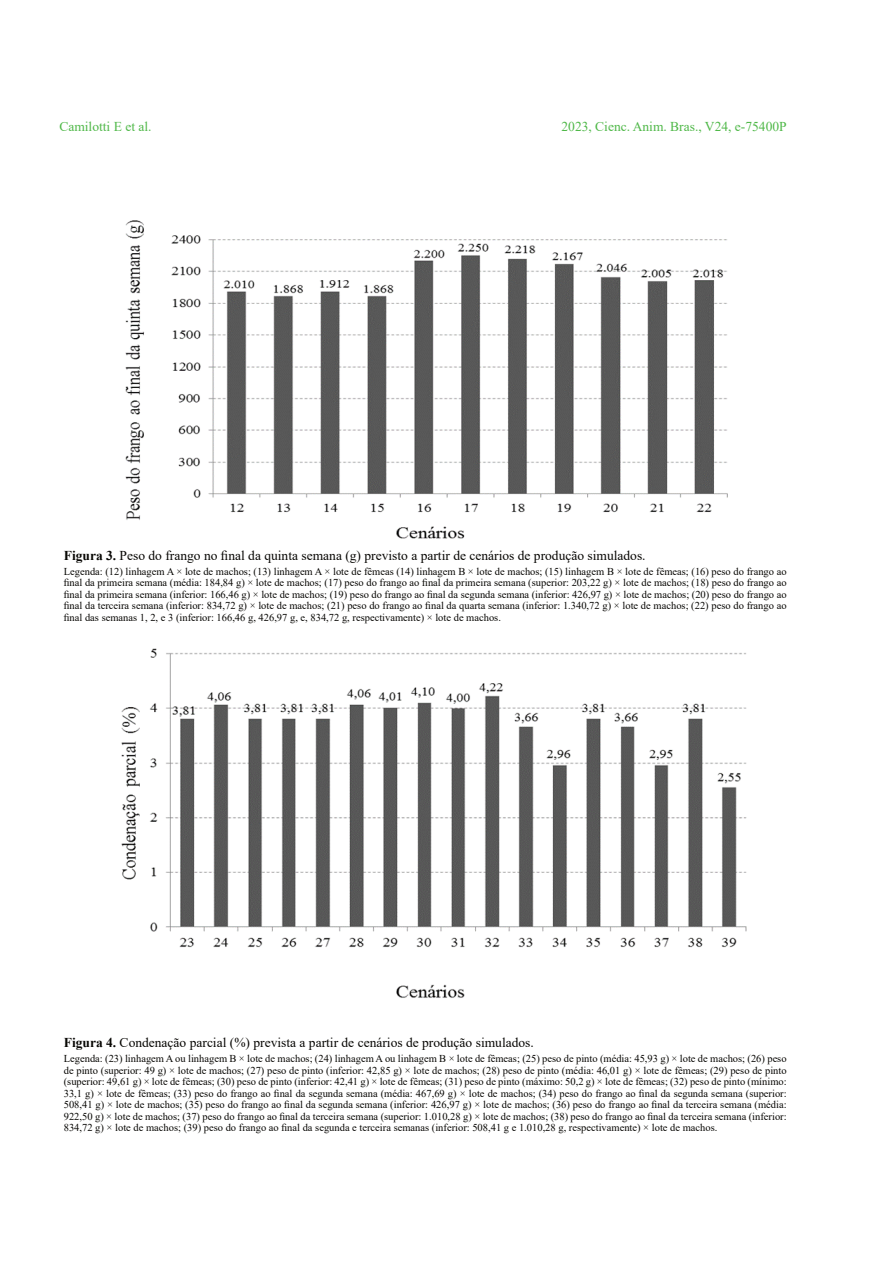
<style>
.page{position:relative;width:893px;height:1263px;background:#fff}
.page>*{position:absolute;margin:0;border:0;box-sizing:border-box;transform-origin:0 0}
.t1{font:13.5px "Times New Roman";color:#080704}
.t2{font:13.5px "Times New Roman";color:#4fb848}
.t3{font:10.5px/11.6px "Times New Roman";color:#080704;text-align:justify}
.s1{font-weight:700}
</style>
<div class="page">
<img style="left:121px;top:220px;width:626px;height:778px">
<p class="t2" style="left:59px;top:122px;width:94px">Camilotti E et al.</p>
<p class="t2" style="left:561px;top:122px;width:227px">2023, Cienc. Anim. Bras., V24, e-75400P</p>
<p class="t1" style="left:64px;top:551px;width:583px"><span class="s1">Figura 3.</span> Peso do frango no final da quinta semana (g) previsto a partir de cenários de produção simulados.</p>
<p class="t3" style="left:64px;top:566px;width:724px">Legenda: (12) linhagem A × lote de machos; (13) linhagem A × lote de fêmeas (14) linhagem B × lote de machos; (15) linhagem B × lote de fêmeas; (16) peso do frango ao final da primeira semana (média: 184,84 g) × lote de machos; (17) peso do frango ao final da primeira semana (superior: 203,22 g) × lote de machos; (18) peso do frango ao final da primeira semana (inferior: 166,46 g) × lote de machos; (19) peso do frango ao final da segunda semana (inferior: 426,97 g) × lote de machos; (20) peso do frango ao final da terceira semana (inferior: 834,72 g) × lote de machos; (21) peso do frango ao final da quarta semana (inferior: 1.340,72 g) × lote de machos; (22) peso do frango ao final das semanas 1, 2, e 3 (inferior: 166,46 g, 426,97 g, e, 834,72 g, respectivamente) × lote de machos.</p>
<p class="t1" style="left:64px;top:1038px;width:472px"><span class="s1">Figura 4.</span> Condenação parcial (%) prevista a partir de cenários de produção simulados.</p>
<p class="t3" style="left:64px;top:1054px;width:724px">Legenda: (23) linhagem A ou linhagem B × lote de machos; (24) linhagem A ou linhagem B × lote de fêmeas; (25) peso de pinto (média: 45,93 g) × lote de machos; (26) peso de pinto (superior: 49 g) × lote de machos; (27) peso de pinto (inferior: 42,85 g) × lote de machos; (28) peso de pinto (média: 46,01 g) × lote de fêmeas; (29) peso de pinto (superior: 49,61 g) × lote de fêmeas; (30) peso de pinto (inferior: 42,41 g) × lote de fêmeas; (31) peso de pinto (máximo: 50,2 g) × lote de fêmeas; (32) peso de pinto (mínimo:<br>33,1 g) × lote de fêmeas; (33) peso do frango ao final da segunda semana (média: 467,69 g) × lote de machos; (34) peso do frango ao final da segunda semana (superior:<br>508,41 g) × lote de machos; (35) peso do frango ao final da segunda semana (inferior: 426,97 g) × lote de machos; (36) peso do frango ao final da terceira semana (média:<br>922,50 g) × lote de machos; (37) peso do frango ao final da terceira semana (superior: 1.010,28 g) × lote de machos; (38) peso do frango ao final da terceira semana (inferior:<br>834,72 g) × lote de machos; (39) peso do frango ao final da segunda e terceira semanas (inferior: 508,41 g e 1.010,28 g, respectivamente) × lote de machos.</p>
</div>
